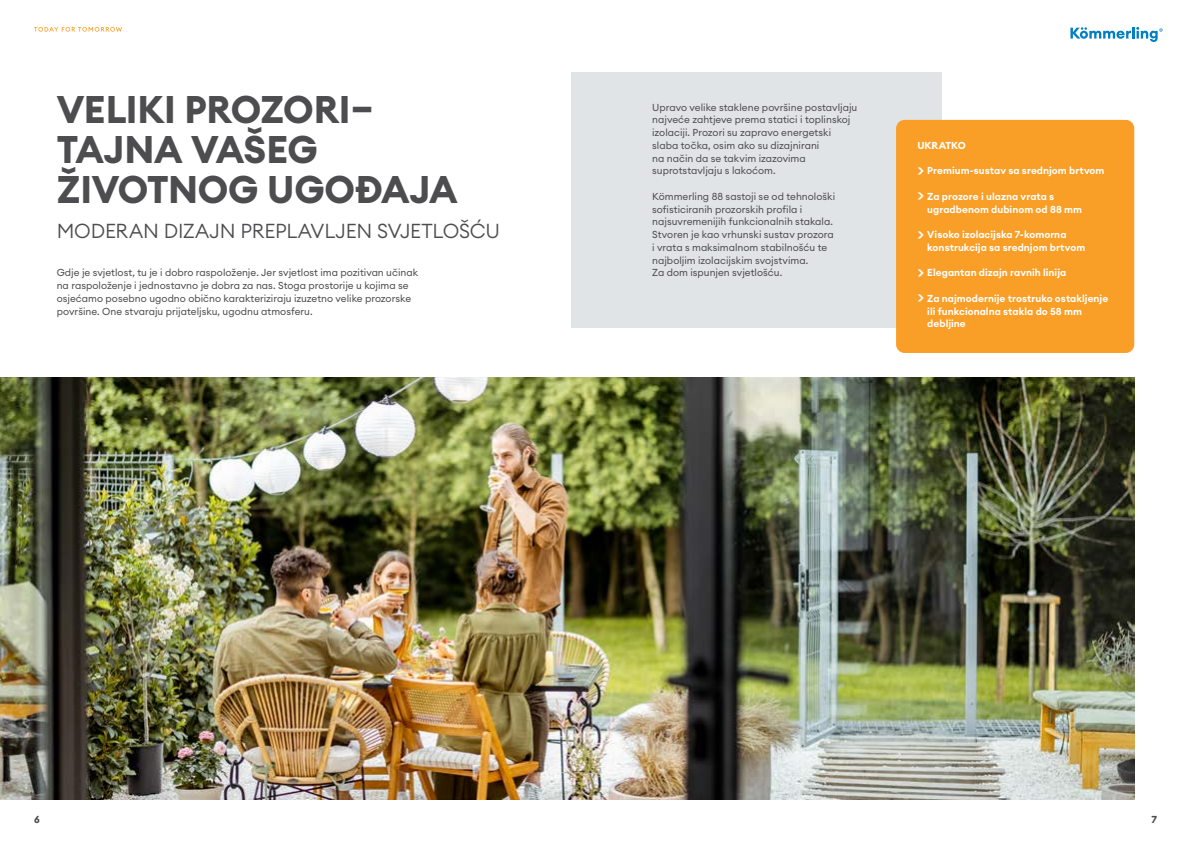
<style>
.page{position:relative;width:1191px;height:842px;background:#fff}
.page>*{position:absolute;margin:0;border:0;box-sizing:border-box;transform-origin:0 0}
.t1{font:700 38px/40px "Euclid Circular A";letter-spacing:-.01em;color:#4d4d4f}
.t2{font:300 20px "Euclid Circular A";letter-spacing:-.01em;color:#4d4d4f}
.t3{font:10px/12.8px "Euclid Circular A";color:#4d4d4f}
.t4{font:600 10px/12.8px "Euclid Circular A";letter-spacing:.005em;color:#fff}
.t5{font:700 10px "Euclid Circular A";letter-spacing:-.005em;color:#fff}
.t6{font:700 10px "Euclid Circular A";color:#4d4d4f}
.s1{font-size:14px}
</style>
<div class="page">
<img style="left:0;top:378px;width:1134px;height:421px">
<div style="left:571px;top:72px;width:370px;height:255px;background:#e1e4e7"></div>
<div style="left:896px;top:120px;width:238px;height:233px;background:#f99f27;border-radius:9px"></div>
<svg style="left:1070px;top:27px;width:92px;height:15px"></svg>
<svg style="left:34px;top:27px;width:88px;height:5px"></svg>
<h1 class="t1" style="left:57px;top:90px;width:402px">VELIKI PROZORI–<br>TAJNA VAŠEG<br>ŽIVOTNOG UGOĐAJA</h1>
<h2 class="t2" style="left:57px;top:218px;width:445px">MODERAN DIZAJN PREPLAVLJEN SVJETLOŠĆU</h2>
<p class="t3" style="left:57px;top:266px;width:363px">Gdje je svjetlost, tu je i dobro raspoloženje. Jer svjetlost ima pozitivan učinak na raspoloženje i jednostavno je dobra za nas. Stoga prostorije u kojima se osjećamo posebno ugodno obično karakteriziraju izuzetno velike prozorske površine. One stvaraju prijateljsku, ugodnu atmosferu.</p>
<p class="t3" style="left:652px;top:101px;width:207px">Upravo velike staklene površine postavljaju najveće zahtjeve prema statici i toplinskoj izolaciji. Prozori su zapravo energetski slaba točka, osim ako su dizajnirani<br>na način da se takvim izazovima suprotstavljaju s lakoćom.</p>
<p class="t3" style="left:652px;top:190px;width:185px">Kömmerling 88 sastoji se od tehnološki sofisticiranih prozorskih profila i najsuvremenijih funkcionalnih stakala.<br>Stvoren je kao vrhunski sustav prozora i vrata s maksimalnom stabilnošću te najboljim izolacijskim svojstvima.<br>Za dom ispunjen svjetlošću.</p>
<p class="t5" style="left:917px;top:139px;width:50px">UKRATKO</p>
<p class="t4" style="left:917px;top:164px;width:189px"><span class="s1">&gt;</span> Premium-sustav sa srednjom brtvom</p>
<p class="t4" style="left:927px;top:190px;width:156px;text-indent:-10px"><span class="s1">&gt;</span> Za prozore i ulazna vrata s ugradbenom dubinom od 88 mm</p>
<p class="t4" style="left:927px;top:228px;width:159px;text-indent:-10px"><span class="s1">&gt;</span> Visoko izolacijska 7-komorna konstrukcija sa srednjom brtvom</p>
<p class="t4" style="left:917px;top:267px;width:150px"><span class="s1">&gt;</span> Elegantan dizajn ravnih linija</p>
<p class="t4" style="left:927px;top:292px;width:182px;text-indent:-10px"><span class="s1">&gt;</span> Za najmodernije trostruko ostakljenje ili funkcionalna stakla do 58 mm debljine</p>
<p class="t6" style="left:34px;top:813px;width:7px">6</p>
<p class="t6" style="left:1151px;top:813px;width:7px">7</p>
</div>
